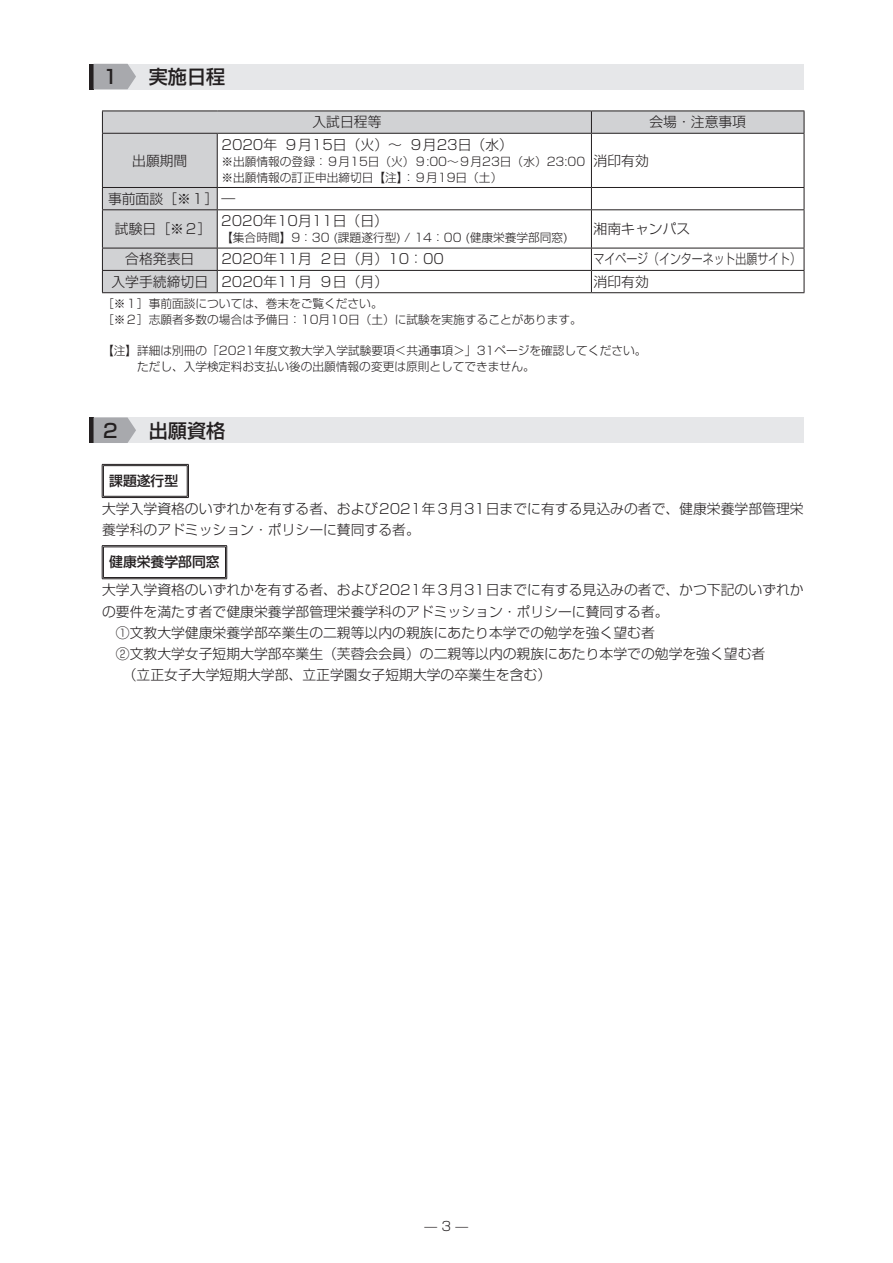
<style>
.page{position:relative;width:893px;height:1263px;background:#fff}
.page>*{position:absolute;margin:0;border:0;box-sizing:border-box;transform-origin:0 0}
.t1{font:500 19.2px "Shin Go Pro";color:#231f20}
.t2{font:300 13.8px/21.3px "Shin Go Pro";color:#231f20}
.t3{font:300 13.8px/30.3px "Shin Go Pr 5";color:#231f20}
.t4{font:300 13.8px "Shin Go Pr 5";color:#231f20;scale:.79 1}
.t5{font:500 13.8px "Shin Go Pro";color:#231f20}
.t6{font:300 12.75px "Shin Go Pro";color:#231f20}
.t7{font:300 11.7px/15.9px "Shin Go Pr 5";color:#231f20}
.t8{font:300 11.7px "Shin Go Pro";color:#231f20}
.s1{color:#fff}
.s2{font-family:"Shin Go Pr 5"}
</style>
<div class="page">
<div style="left:89px;top:64px;width:715px;height:25px;background:#e6e7e9"></div>
<div style="left:89px;top:64px;width:5px;height:25px;background:#231f20"></div>
<svg style="left:94px;top:64px;width:42px;height:25px"></svg>
<svg style="left:102px;top:111px;width:703px;height:182px"></svg>
<hr style="left:102px;top:292px;width:115px;height:1px;background:#231f20">
<hr style="left:217px;top:292px;width:374px;height:1px;background:#231f20">
<hr style="left:591px;top:292px;width:213px;height:1px;background:#231f20">
<div style="left:89px;top:417px;width:715px;height:26px;background:#e6e7e9"></div>
<div style="left:89px;top:417px;width:5px;height:26px;background:#231f20"></div>
<svg style="left:94px;top:417px;width:42px;height:26px"></svg>
<hr style="left:102px;top:464px;width:87px;height:1px;background:#231f20">
<hr style="left:103px;top:465px;width:84px;height:1px;background:#231f20">
<hr style="left:102px;top:464px;width:1px;height:33px;background:#231f20">
<hr style="left:103px;top:466px;width:1px;height:30px;background:#231f20">
<hr style="left:187px;top:466px;width:1px;height:30px;background:#231f20">
<hr style="left:188px;top:464px;width:1px;height:33px;background:#231f20">
<hr style="left:103px;top:496px;width:84px;height:1px;background:#231f20">
<hr style="left:102px;top:497px;width:87px;height:1px;background:#231f20">
<hr style="left:102px;top:545px;width:125px;height:1px;background:#231f20">
<hr style="left:103px;top:547px;width:123px;height:1px;background:#231f20">
<hr style="left:102px;top:546px;width:1px;height:33px;background:#231f20">
<hr style="left:103px;top:547px;width:1px;height:30px;background:#231f20">
<hr style="left:225px;top:547px;width:1px;height:30px;background:#231f20">
<hr style="left:226px;top:546px;width:1px;height:33px;background:#231f20">
<hr style="left:103px;top:577px;width:123px;height:1px;background:#231f20">
<hr style="left:102px;top:578px;width:125px;height:1px;background:#231f20">
<h1 class="t1" style="left:103px;top:61px;width:16px">1</h1>
<h1 class="t1" style="left:149px;top:61px;width:78px">実施日程</h1>
<p class="t3" style="left:312px;top:106px;width:71px">入試日程等</p>
<p class="t3" style="left:649px;top:106px;width:98px">会場・注意事項</p>
<p class="t3" style="left:221px;top:128px;width:293px">2020年<span class="s1">0</span>９月15日（火）〜<span class="s1">0</span>９月23日（水）</p>
<p class="t7" style="left:221px;top:152px;width:365px">※出願情報の登録：９月15日（火）９:00〜９月23日（水）23:00 ※出願情報の訂正申出締切日【注】：９月19日（土）</p>
<p class="t3" style="left:594px;top:144px;width:57px">消印有効</p>
<p class="t3" style="left:115px;top:182px;width:122px;text-indent:-7px">事前面談［※１］ ―試験日［※２］</p>
<p class="t3" style="left:132px;top:144px;width:57px">出願期間</p>
<p class="t3" style="left:221px;top:204px;width:168px">2020年10月11日（日）</p>
<p class="t8" style="left:221px;top:228px;width:348px"><span class="s2">【集合時間】9：30</span> (課題遂行型) / 14：00 (健康栄養学部同窓)</p>
<p class="t3" style="left:594px;top:212px;width:98px">湘南キャンパス</p>
<p class="t3" style="left:125px;top:243px;width:71px">合格発表日</p>
<p class="t3" style="left:221px;top:243px;width:224px">2020年11月<span class="s1">0</span>２日（月）10：00</p>
<p class="t4" style="left:594px;top:248px;width:264px">マイページ（インターネット出願サイト）</p>
<p class="t3" style="left:111px;top:265px;width:278px">入学手続締切日 2020年11月<span class="s1">0</span>９日（月）</p>
<p class="t3" style="left:594px;top:265px;width:57px">消印有効</p>
<p class="t7" style="left:102px;top:294px;width:481px">［※１］事前面談については、巻末をご覧ください。<br>［※２］志願者多数の場合は予備日：10月10日（土）に試験を実施することがあります。</p>
<p class="t7" style="left:102px;top:342px;width:546px">【注】詳細は別冊の「2021年度文教大学入学試験要項＜共通事項＞」31ページを確認してください。　　　ただし、入学検定料お支払い後の出願情報の変更は原則としてできません。</p>
<h1 class="t1" style="left:103px;top:414px;width:16px">2</h1>
<h1 class="t1" style="left:149px;top:414px;width:78px">出願資格</h1>
<p class="t5" style="left:109px;top:470px;width:71px">課題遂行型</p>
<p class="t2" style="left:102px;top:496px;width:703px">大学入学資格のいずれかを有する者、および2021年３月31日までに有する見込みの者で、健康栄養学部管理栄養学科のアドミッション・ポリシーに賛同する者。</p>
<p class="t5" style="left:109px;top:551px;width:112px">健康栄養学部同窓</p>
<p class="t2" style="left:102px;top:578px;width:703px">大学入学資格のいずれかを有する者、および2021年３月31日までに有する見込みの者で、かつ下記のいずれか</p>
<p class="t2" style="left:102px;top:599px;width:568px">の要件を満たす者で健康栄養学部管理栄養学科のアドミッション・ポリシーに賛同する者。</p>
<p class="t2" style="left:116px;top:620px;width:540px">①文教大学健康栄養学部卒業生の二親等以内の親族にあたり本学での勉学を強く望む者</p>
<p class="t2" style="left:116px;top:641px;width:651px">②文教大学女子短期大学部卒業生（芙蓉会会員）の二親等以内の親族にあたり本学での勉学を強く望む者</p>
<p class="t2" style="left:123px;top:663px;width:430px">（立正女子大学短期大学部、立正学園女子短期大学の卒業生を含む）</p>
<p class="t6" style="left:425px;top:1215px;width:45px">— 3 —</p>
</div>
